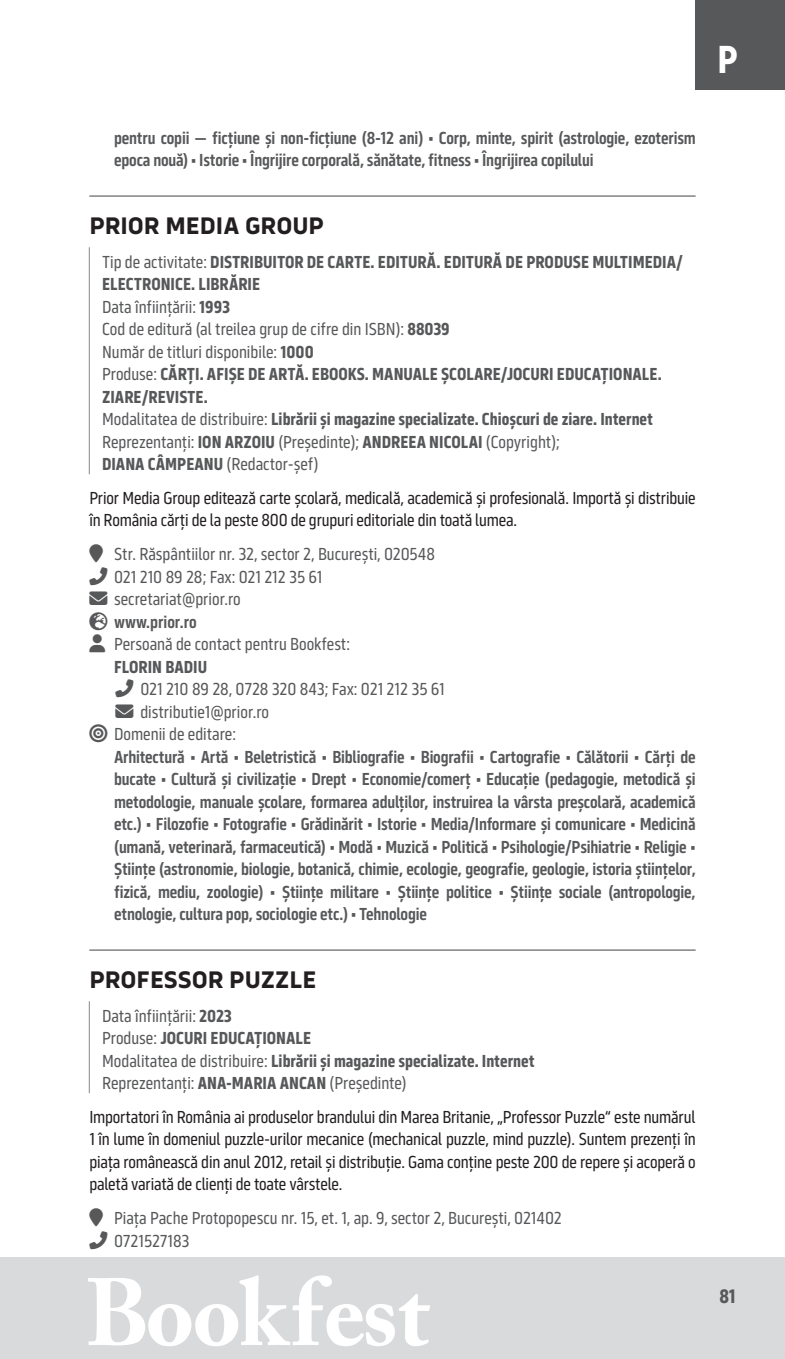
<style>
.page{position:relative;width:785px;height:1359px;background:#fff}
.page>*{position:absolute;margin:0;border:0;box-sizing:border-box;transform-origin:0 0}
.t1{font:700 40.5px "Serca Condensed";color:#fff}
.t2{font:700 24.75px "Serca";color:#231f20}
.t3{font:700 20.25px "Serca Condensed";color:#57585a}
.t4{font:600 18px/22.5px "Serca Condensed";letter-spacing:-.01em;color:#57585a}
.t5{font:700 18px/22.5px "Serca Condensed";color:#57585a}
.t6{font:18px/22.5px "Serca Condensed";letter-spacing:-.01em;color:#231f20}
.t7{font:18px/22.5px "Serca Condensed";color:#57585a}
.s1{font-weight:400}
.s2{font-weight:700}
</style>
<div class="page">
<hr style="left:89px;top:195px;width:606px;height:2px;background:#57585a">
<hr style="left:89px;top:247px;width:1px;height:227px;background:#939598">
<hr style="left:89px;top:949px;width:606px;height:1px;background:#57585a">
<hr style="left:89px;top:1001px;width:1px;height:92px;background:#939598">
<div style="left:0;top:1257px;width:26px;height:102px;background:#d9dadc"></div>
<div style="left:26px;top:1257px;width:758px;height:102px;background:#d9dadc"></div>
<div style="left:695px;top:0;width:89px;height:89px;background:#57585a"></div>
<svg style="left:88px;top:1275px;width:342px;height:71px"></svg>
<p class="t4" style="left:114px;top:126px;width:583px">pentru copii — ficțiune și non‑ficțiune (8‑12 ani) • Corp, minte, spirit (astrologie, ezoterism epoca nouă) • Istorie • Îngrijire corporală, sănătate, fitness • Îngrijirea copilului</p>
<h2 class="t2" style="left:89px;top:210px;width:236px">PRIOR MEDIA GROUP</h2>
<p class="t5" style="left:102px;top:250px;width:582px"><span class="s1">Tip de activitate:</span> DISTRIBUITOR DE CARTE. EDITURĂ. EDITURĂ DE PRODUSE MULTIMEDIA/ ELECTRONICE. LIBRĂRIE<br><span class="s1">Data înființării:</span> 1993<br><span class="s1">Cod de editură (al treilea grup de cifre din ISBN):</span> 88039<br><span class="s1">Număr de titluri disponibile:</span> 1000<br><span class="s1">Produse:</span> CĂRȚI. AFIȘE DE ARTĂ. EBOOKS. MANUALE ȘCOLARE/JOCURI EDUCAȚIONALE.<br>ZIARE/REVISTE.<br><span class="s1">Modalitatea de distribuire:</span> Librării și magazine specializate. Chioșcuri de ziare. Internet <span class="s1">Reprezentanți:</span> ION ARZOIU <span class="s1">(Președinte);</span> ANDREEA NICOLAI <span class="s1">(Copyright);<br></span>DIANA CÂMPEANU <span class="s1">(Redactor‑șef)</span></p>
<p class="t6" style="left:89px;top:487px;width:607px">Prior Media Group editează carte școlară, medicală, academică și profesională. Importă și distribuie în România cărți de la peste 800 de grupuri editoriale din toată lumea.</p>
<p class="t7" style="left:114px;top:543px;width:322px">Str. Răspântiilor nr. 32, sector 2, București, 020548</p>
<p class="t7" style="left:114px;top:565px;width:210px">021 210 89 28; Fax: 021 212 35 61</p>
<p class="t7" style="left:89px;top:588px;width:153px">✉ secretariat@prior.ro</p>
<p class="t4" style="left:114px;top:610px;width:84px">www.prior.ro</p>
<p class="t7" style="left:114px;top:633px;width:237px">Persoană de contact pentru Bookfest:</p>
<p class="t5" style="left:114px;top:655px;width:95px">FLORIN BADIU</p>
<p class="t7" style="left:114px;top:678px;width:332px;text-indent:26px">021 210 89 28, 0728 320 843; Fax: 021 212 35 61 ✉ distributie1@prior.ro<br>Domenii de editare:</p>
<p class="t4" style="left:114px;top:745px;width:583px;text-align:justify">Arhitectură • Artă • Beletristică • Bibliografie • Biografii • Cartografie • Călătorii • Cărți de bucate • Cultură și civilizație • Drept • Economie/comerț • Educație (pedagogie, metodică și metodologie, manuale școlare, formarea adulților, instruirea la vârsta preșcolară, academică etc.) • Filozofie • Fotografie • Grădinărit • Istorie • Media/Informare și comunicare • Medicină (umană, veterinară, farmaceutică) • Modă • Muzică • Politică • Psihologie/Psihiatrie • Religie • Științe (astronomie, biologie, botanică, chimie, ecologie, geografie, geologie, istoria științelor, fizică, mediu, zoologie) • Științe militare • Științe politice • Științe sociale (antropologie, etnologie, cultura pop, sociologie etc.) • Tehnologie</p>
<h2 class="t2" style="left:89px;top:964px;width:228px">PROFESSOR PUZZLE</h2>
<p class="t7" style="left:102px;top:1004px;width:434px">Data înființării: <span class="s2">2023<br></span>Produse: <span class="s2">JOCURI EDUCAȚIONALE<br></span>Modalitatea de distribuire: <span class="s2">Librării și magazine specializate. Internet </span>Reprezentanți: <span class="s2">ANA‑MARIA ANCAN</span> (Președinte)</p>
<p class="t6" style="left:89px;top:1105px;width:608px;text-align:justify">Importatori în România ai produselor brandului din Marea Britanie, „Professor Puzzle“ este numărul 1 în lume în domeniul puzzle‑urilor mecanice (mechanical puzzle, mind puzzle). Suntem prezenți în piața românească din anul 2012, retail și distribuție. Gama conține peste 200 de repere și acoperă o paletă variată de clienți de toate vârstele.</p>
<p class="t7" style="left:114px;top:1207px;width:449px">Piața Pache Protopopescu nr. 15, et. 1, ap. 9, sector 2, București, 021402<br>0721527183</p>
<h1 class="t1" style="left:717px;top:36px;width:22px">P</h1>
<p class="t3" style="left:719px;top:1284px;width:18px">81</p>
</div>
